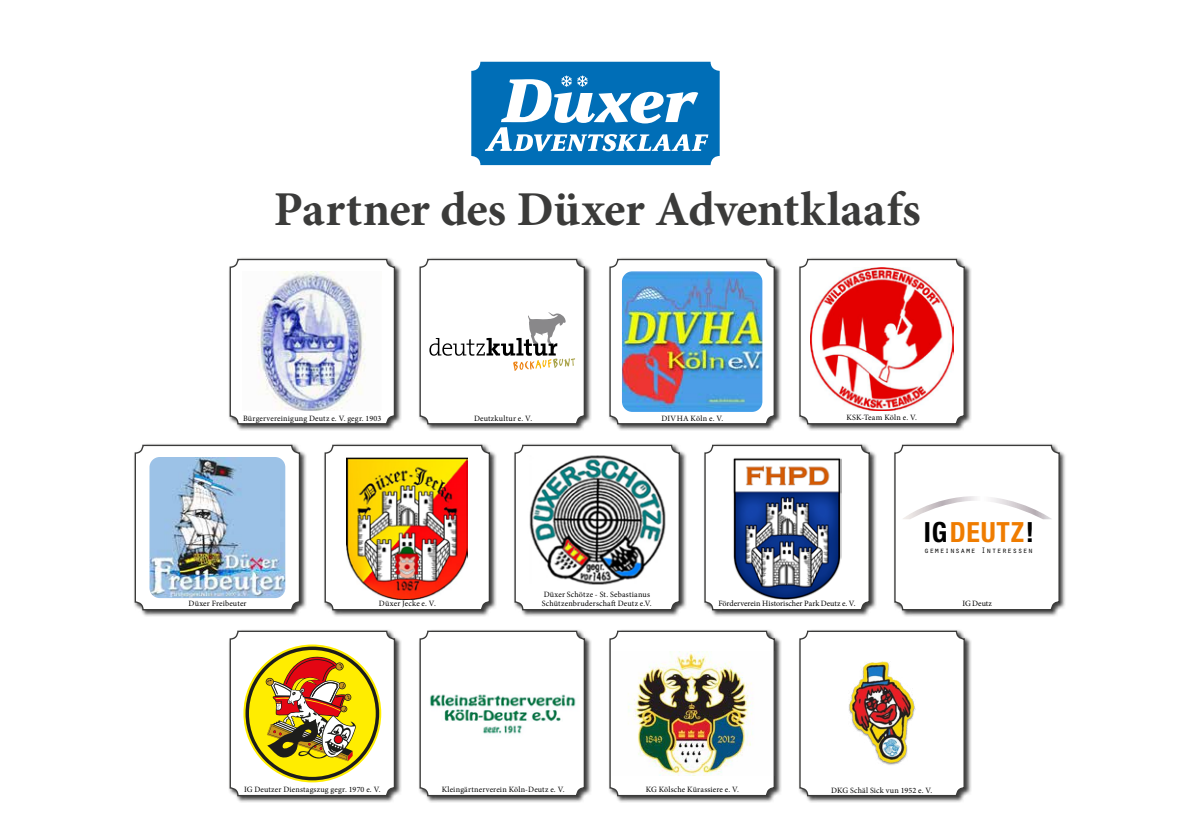
<style>
.page{position:relative;width:1191px;height:840px;background:#fff}
.page>*{position:absolute;margin:0;border:0;box-sizing:border-box;transform-origin:0 0}
.t1{font:700 48.6px "Minion Pro";letter-spacing:-.005em;color:#3b3b3a}
.t2{font:700 condensed 27.8px "Helvetica Neue";letter-spacing:.03em;color:#ef7c00}
.t3{font:8.2px/9.8px "Minion Pro";letter-spacing:.02em;color:#000}
.t4{font:8.2px "Minion Pro";color:#000}
.t5{font:8.2px "Orator";letter-spacing:.04em;color:#000}
.s1{color:#000}
</style>
<div class="page">
<div style="left:471px;top:62px;width:248px;height:103px;background:#006eb7;border-radius:9px"></div>
<svg style="left:485px;top:75px;width:223px;height:76px"></svg>
<div style="left:228px;top:257px;width:174px;height:174px;background:#000;opacity:.75"></div>
<div style="left:230px;top:259px;width:164px;height:164px;background:#fff;border-radius:8px"></div>
<img style="left:257px;top:271px;width:109px;height:139px">
<div style="left:230px;top:259px;width:165px;height:165px;border:1px solid #3b3b3a;border-radius:8px"></div>
<div style="left:228px;top:629px;width:174px;height:173px;background:#000;opacity:.75"></div>
<div style="left:230px;top:631px;width:164px;height:164px;background:#fff;border-radius:8px"></div>
<svg style="left:243px;top:644px;width:138px;height:138px"></svg>
<div style="left:230px;top:630px;width:165px;height:165px;border:1px solid #3b3b3a;border-radius:8px"></div>
<div style="left:133px;top:443px;width:174px;height:174px;background:#000;opacity:.75"></div>
<div style="left:135px;top:445px;width:164px;height:164px;background:#fff;border-radius:8px"></div>
<img style="left:149px;top:457px;width:136px;height:140px">
<div style="left:135px;top:444px;width:165px;height:166px;border:1px solid #3b3b3a;border-radius:8px"></div>
<div style="left:323px;top:443px;width:174px;height:174px;background:#000;opacity:.75"></div>
<div style="left:325px;top:445px;width:164px;height:164px;background:#fff;border-radius:8px"></div>
<img style="left:347px;top:457px;width:121px;height:142px">
<div style="left:324px;top:444px;width:166px;height:166px;border:1px solid #3b3b3a;border-radius:8px"></div>
<div style="left:703px;top:443px;width:173px;height:174px;background:#000;opacity:.75"></div>
<div style="left:705px;top:445px;width:164px;height:164px;background:#fff;border-radius:8px"></div>
<img style="left:733px;top:458px;width:108px;height:142px">
<div style="left:704px;top:444px;width:166px;height:166px;border:1px solid #3b3b3a;border-radius:8px"></div>
<div style="left:893px;top:443px;width:173px;height:174px;background:#000;opacity:.75"></div>
<div style="left:895px;top:445px;width:164px;height:164px;background:#fff;border-radius:8px"></div>
<svg style="left:903px;top:496px;width:149px;height:23px"></svg>
<div style="left:894px;top:444px;width:165px;height:166px;border:1px solid #3b3b3a;border-radius:8px"></div>
<div style="left:513px;top:443px;width:174px;height:174px;background:#000;opacity:.75"></div>
<div style="left:515px;top:445px;width:164px;height:164px;background:#fff;border-radius:8px"></div>
<img style="left:521px;top:446px;width:152px;height:139px">
<div style="left:514px;top:444px;width:166px;height:166px;border:1px solid #3b3b3a;border-radius:8px"></div>
<div style="left:418px;top:257px;width:174px;height:174px;background:#000;opacity:.75"></div>
<div style="left:420px;top:259px;width:164px;height:164px;background:#fff;border-radius:8px"></div>
<svg style="left:429px;top:312px;width:146px;height:58px"></svg>
<div style="left:419px;top:259px;width:166px;height:165px;border:1px solid #3b3b3a;border-radius:8px"></div>
<div style="left:418px;top:629px;width:174px;height:173px;background:#000;opacity:.75"></div>
<img style="left:420px;top:631px;width:164px;height:164px">
<div style="left:419px;top:630px;width:166px;height:165px;border:1px solid #3b3b3a;border-radius:8px"></div>
<div style="left:608px;top:257px;width:173px;height:174px;background:#000;opacity:.75"></div>
<div style="left:610px;top:259px;width:164px;height:164px;background:#fff;border-radius:8px"></div>
<img style="left:622px;top:271px;width:140px;height:140px">
<div style="left:609px;top:259px;width:166px;height:165px;border:1px solid #3b3b3a;border-radius:8px"></div>
<div style="left:608px;top:629px;width:173px;height:173px;background:#000;opacity:.75"></div>
<div style="left:610px;top:631px;width:164px;height:164px;background:#fff;border-radius:8px"></div>
<img style="left:628px;top:651px;width:124px;height:123px">
<div style="left:609px;top:630px;width:166px;height:165px;border:1px solid #3b3b3a;border-radius:8px"></div>
<div style="left:798px;top:629px;width:173px;height:173px;background:#000;opacity:.75"></div>
<div style="left:800px;top:631px;width:164px;height:164px;background:#fff;border-radius:8px"></div>
<img style="left:848px;top:661px;width:68px;height:104px">
<div style="left:799px;top:630px;width:165px;height:165px;border:1px solid #3b3b3a;border-radius:8px"></div>
<div style="left:798px;top:257px;width:173px;height:174px;background:#000;opacity:.75"></div>
<div style="left:800px;top:259px;width:164px;height:164px;background:#fff;border-radius:8px"></div>
<img style="left:811px;top:267px;width:142px;height:143px">
<div style="left:799px;top:259px;width:165px;height:165px;border:1px solid #3b3b3a;border-radius:8px"></div>
<h1 class="t1" style="left:274px;top:175px;width:648px">Partner des Düxer Adventklaafs</h1>
<p class="t3" style="left:243px;top:413px;width:140px">Bürgervereinigung Deutz e. V. gegr. 1903</p>
<p class="t3" style="left:474px;top:413px;width:60px">Deutzkultur e. V.</p>
<p class="t3" style="left:661px;top:413px;width:63px">DIVHA Köln e. V.</p>
<p class="t3" style="left:846px;top:412px;width:72px">KSK-Team Köln e. V.</p>
<p class="t3" style="left:542px;top:588px;width:111px">Düxer Schötze - St. Sebastianus<br>Schützenbruderschaft Deutz e.V.</p>
<p class="t3" style="left:188px;top:598px;width:60px">Düxer Freibeuter</p>
<p class="t3" style="left:379px;top:598px;width:58px">Düxer Jecke e. V.</p>
<p class="t4" style="left:718px;top:598px;width:139px">Förderverein Historischer Park Deutz e. V.</p>
<h2 class="t2" style="left:924px;top:515px;width:112px"><span class="s1">IG</span>DEUTZ<span class="s1">!</span></h2>
<p class="t5" style="left:924px;top:544px;width:110px">gemeinsame Interessen</p>
<p class="t3" style="left:962px;top:598px;width:31px">IG Deutz</p>
<p class="t3" style="left:244px;top:784px;width:138px">IG Deutzer Dienstagszug gegr. 1970 e. V.</p>
<p class="t3" style="left:442px;top:784px;width:124px">Kleingärtnerverein Köln-Deutz e. V.</p>
<p class="t3" style="left:646px;top:784px;width:95px">KG Kölsche Kürassiere e. V.</p>
<p class="t3" style="left:831px;top:784px;width:103px">DKG Schäl Sick vun 1952 e. V.</p>
</div>
